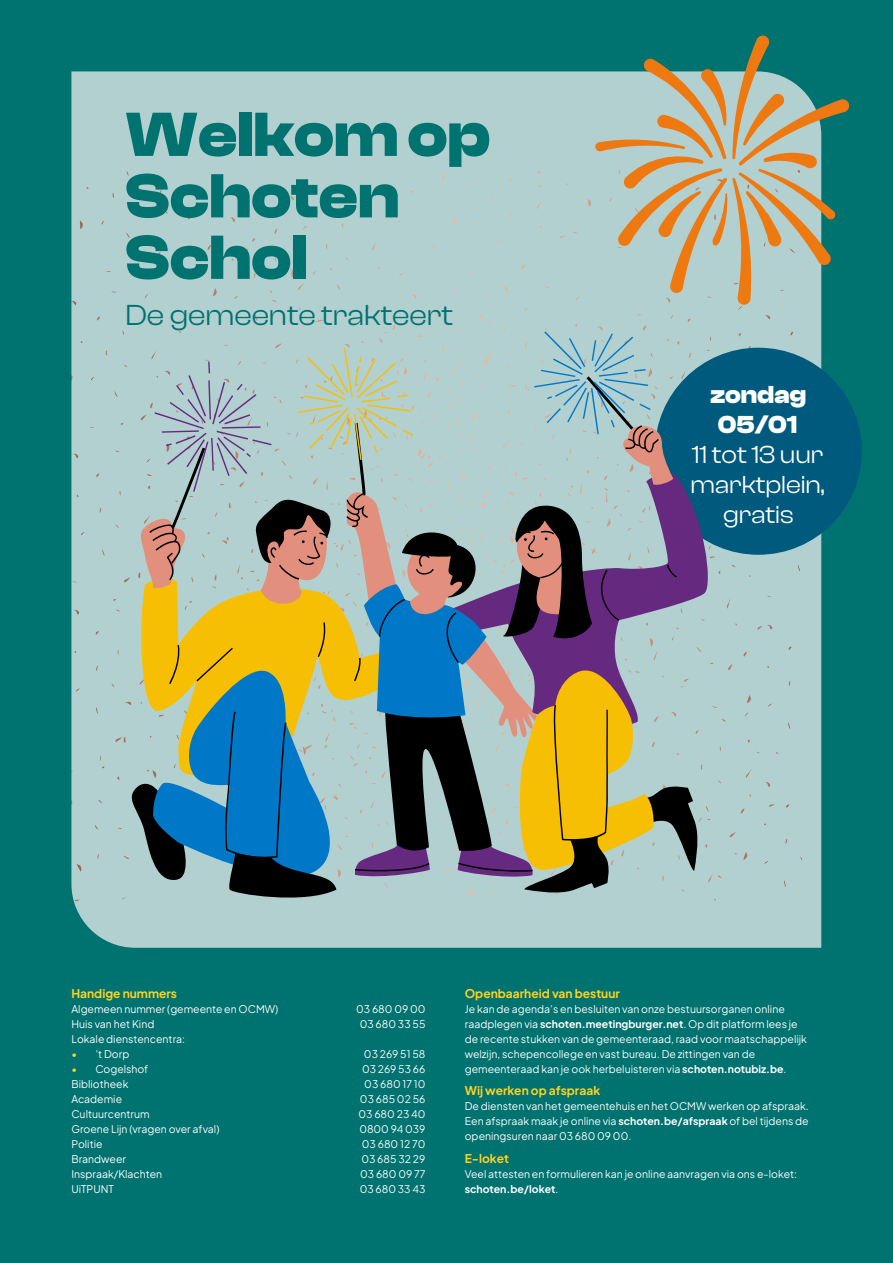
<style>
.page{position:relative;width:893px;height:1263px;background:#007270}
.page>*{position:absolute;margin:0;border:0;box-sizing:border-box;transform-origin:0 0}
.t1{font:700 64.5px/61.5px "Clash Display";color:#007270}
.t2{font:30px "Clash Display";color:#007270}
.t3{font:25.5px/30px "Clash Display";color:#fff;text-align:center}
.t4{font:700 25.5px/30px "Clash Display";color:#fff}
.t5{font:700 12px "Plus Jakarta Sans";color:#ffd41f}
.t6{font:10.5px/15px "Plus Jakarta Sans";color:#fff}
.s1{color:#ffd41f}
.s2{font-weight:700}
</style>
<div class="page">
<div style="left:71px;top:71px;width:750px;height:877px;background:#b3d0d0"></div>
<div style="left:71px;top:170px;width:730px;height:730px;background:#b3d0d0"></div>
<div style="left:655px;top:348px;width:207px;height:207px;background:#005a7d;border-radius:50%"></div>
<svg style="left:699px;top:525px;width:14px;height:207px;fill:#b3d0d0"></svg>
<svg style="left:127px;top:331px;width:572px;height:574px"></svg>
<svg style="left:595px;top:35px;width:255px;height:270px"></svg>
<h1 class="t1" style="left:125px;top:104px;width:367px">Welkom op<br>Schoten<br>Schol</h1>
<h2 class="t2" style="left:125px;top:298px;width:329px">De gemeente trakteert</h2>
<h3 class="t4" style="left:710px;top:379px;width:97px">zondag<br>05/01</h3>
<h3 class="t3" style="left:690px;top:439px;width:136px">11 tot 13 uur marktplein, gratis</h3>
<p class="t5" style="left:71px;top:982px;width:107px">Handige nummers</p>
<p class="t6" style="left:71px;top:1000px;width:208px">Algemeen nummer (gemeente en OCMW)</p>
<p class="t6" style="left:356px;top:1000px;width:71px">03 680 09 00</p>
<p class="t6" style="left:71px;top:1015px;width:84px">Huis van het Kind</p>
<p class="t6" style="left:360px;top:1015px;width:67px">03 680 33 55</p>
<p class="t6" style="left:71px;top:1030px;width:115px">Lokale dienstencentra:</p>
<p class="t6" style="left:71px;top:1045px;width:59px"><span class="s1">•</span> ’t Dorp</p>
<p class="t6" style="left:364px;top:1045px;width:63px">03 269 51 58</p>
<p class="t6" style="left:71px;top:1060px;width:78px"><span class="s1">•</span> Cogelshof</p>
<p class="t6" style="left:362px;top:1060px;width:65px">03 269 53 66</p>
<p class="t6" style="left:71px;top:1075px;width:59px">Bibliotheek</p>
<p class="t6" style="left:364px;top:1075px;width:63px">03 680 17 10</p>
<p class="t6" style="left:71px;top:1090px;width:52px">Academie</p>
<p class="t6" style="left:360px;top:1090px;width:67px">03 685 02 56</p>
<p class="t6" style="left:71px;top:1105px;width:80px">Cultuurcentrum</p>
<p class="t6" style="left:358px;top:1105px;width:68px">03 680 23 40</p>
<p class="t6" style="left:71px;top:1120px;width:149px">Groene Lijn (vragen over afval)</p>
<p class="t6" style="left:359px;top:1120px;width:68px">0800 94 039</p>
<p class="t6" style="left:71px;top:1135px;width:33px">Politie</p>
<p class="t6" style="left:362px;top:1135px;width:65px">03 680 12 70</p>
<p class="t6" style="left:71px;top:1150px;width:56px">Brandweer</p>
<p class="t6" style="left:361px;top:1150px;width:66px">03 685 32 29</p>
<p class="t6" style="left:71px;top:1165px;width:92px">Inspraak/Klachten</p>
<p class="t6" style="left:360px;top:1165px;width:67px">03 680 09 77</p>
<p class="t6" style="left:71px;top:1180px;width:44px">UiTPUNT</p>
<p class="t6" style="left:360px;top:1180px;width:67px">03 680 33 43</p>
<p class="t5" style="left:465px;top:982px;width:157px">Openbaarheid van bestuur</p>
<p class="t6" style="left:465px;top:1000px;width:344px">Je kan de agenda’s en besluiten van onze bestuursorganen online raadplegen via <span class="s2">schoten.meetingburger.net</span>. Op dit platform lees je de recente stukken van de gemeenteraad, raad voor maatschappelijk welzijn, schepencollege en vast bureau. De zittingen van de gemeenteraad kan je ook herbeluisteren via <span class="s2">schoten.notubiz.be</span>.</p>
<p class="t5" style="left:465px;top:1080px;width:137px">Wij werken op afspraak</p>
<p class="t6" style="left:465px;top:1098px;width:346px;text-align:justify">De diensten van het gemeentehuis en het OCMW werken op afspraak.<br>Een afspraak maak je online via <span class="s2">schoten.be/afspraak</span> of bel tijdens de openingsuren naar 03 680 09 00.</p>
<p class="t5" style="left:465px;top:1147px;width:46px">E-loket</p>
<p class="t6" style="left:465px;top:1165px;width:334px">Veel attesten en formulieren kan je online aanvragen via ons e-loket: <span class="s2">schoten.be/loket</span>.</p>
</div>
